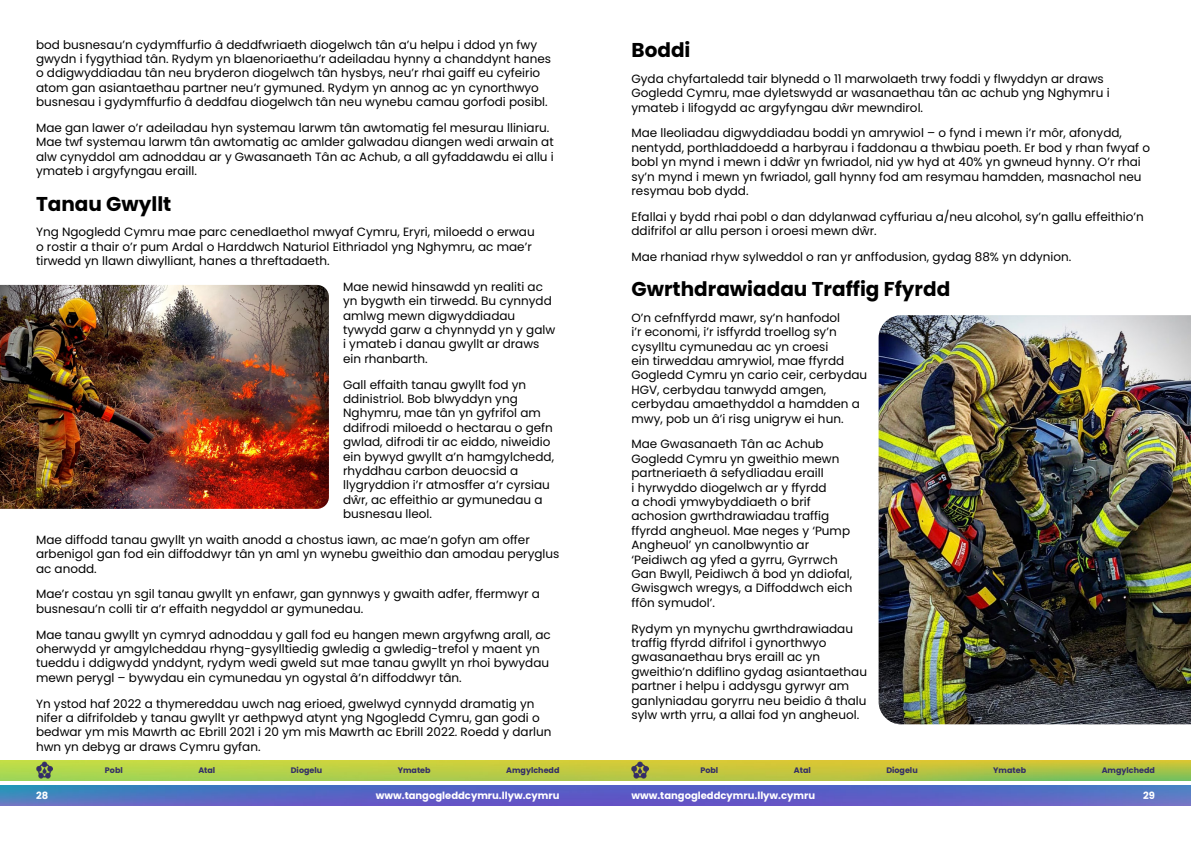
<style>
.page{position:relative;width:1191px;height:842px;background:#fff}
.page>*{position:absolute;margin:0;border:0;box-sizing:border-box;transform-origin:0 0}
.t1{font:700 20px "Poppins";color:#000}
.t2{font:12px/14.4px "Poppins";color:#000}
.t3{font:700 10px "Poppins";color:#fff}
.t4{font:700 8px "Poppins";color:#322d68}
</style>
<div class="page">
<img style="left:0;top:760px;width:1191px;height:20px">
<img style="left:0;top:786px;width:1191px;height:20px">
<img style="left:36px;top:762px;width:17px;height:17px">
<img style="left:631px;top:762px;width:17px;height:17px">
<img style="left:0;top:285px;width:329px;height:224px">
<img style="left:878px;top:315px;width:313px;height:409px">
<p class="t2" style="left:36px;top:37px;width:516px">bod busnesau’n cydymffurfio â deddfwriaeth diogelwch tân a’u helpu i ddod yn fwy gwydn i fygythiad tân. Rydym yn blaenoriaethu’r adeiladau hynny a chanddynt hanes o ddigwyddiadau tân neu bryderon diogelwch tân hysbys, neu’r rhai gaiff eu cyfeirio atom gan asiantaethau partner neu’r gymuned. Rydym yn annog ac yn cynorthwyo busnesau i gydymffurfio â deddfau diogelwch tân neu wynebu camau gorfodi posibl.</p>
<p class="t2" style="left:36px;top:121px;width:519px">Mae gan lawer o’r adeiladau hyn systemau larwm tân awtomatig fel mesurau lliniaru.<br>Mae twf systemau larwm tân awtomatig ac amlder galwadau diangen wedi arwain at alw cynyddol am adnoddau ar y Gwasanaeth Tân ac Achub, a all gyfaddawdu ei allu i ymateb i argyfyngau eraill.</p>
<h1 class="t1" style="left:36px;top:192px;width:137px">Tanau Gwyllt</h1>
<p class="t2" style="left:36px;top:225px;width:500px">Yng Ngogledd Cymru mae parc cenedlaethol mwyaf Cymru, Eryri, miloedd o erwau o rostir a thair o’r pum Ardal o Harddwch Naturiol Eithriadol yng Nghymru, ac mae’r tirwedd yn llawn diwylliant, hanes a threftadaeth.</p>
<p class="t2" style="left:343px;top:279px;width:214px">Mae newid hinsawdd yn realiti ac yn bygwth ein tirwedd. Bu cynnydd amlwg mewn digwyddiadau tywydd garw a chynnydd yn y galw i ymateb i danau gwyllt ar draws ein rhanbarth.</p>
<p class="t2" style="left:343px;top:377px;width:212px">Gall effaith tanau gwyllt fod yn ddinistriol. Bob blwyddyn yng<br>Nghymru, mae tân yn gyfrifol am ddifrodi miloedd o hectarau o gefn gwlad, difrodi tir ac eiddo, niweidio ein bywyd gwyllt a’n hamgylchedd, rhyddhau carbon deuocsid a llygryddion i’r atmosffer a’r cyrsiau dŵr, ac effeithio ar gymunedau a busnesau lleol.</p>
<p class="t2" style="left:36px;top:532px;width:525px">Mae diffodd tanau gwyllt yn waith anodd a chostus iawn, ac mae’n gofyn am offer arbenigol gan fod ein diffoddwyr tân yn aml yn wynebu gweithio dan amodau peryglus ac anodd.</p>
<p class="t2" style="left:36px;top:587px;width:505px">Mae’r costau yn sgil tanau gwyllt yn enfawr, gan gynnwys y gwaith adfer, ffermwyr a busnesau’n colli tir a’r effaith negyddol ar gymunedau.</p>
<p class="t2" style="left:36px;top:627px;width:516px">Mae tanau gwyllt yn cymryd adnoddau y gall fod eu hangen mewn argyfwng arall, ac oherwydd yr amgylcheddau rhyng-gysylltiedig gwledig a gwledig-trefol y maent yn tueddu i ddigwydd ynddynt, rydym wedi gweld sut mae tanau gwyllt yn rhoi bywydau mewn perygl – bywydau ein cymunedau yn ogystal â’n diffoddwyr tân.</p>
<p class="t2" style="left:36px;top:696px;width:517px">Yn ystod haf 2022 a thymereddau uwch nag erioed, gwelwyd cynnydd dramatig yn nifer a difrifoldeb y tanau gwyllt yr aethpwyd atynt yng Ngogledd Cymru, gan godi o bedwar ym mis Mawrth ac Ebrill 2021 i 20 ym mis Mawrth ac Ebrill 2022. Roedd y darlun hwn yn debyg ar draws Cymru gyfan.</p>
<h1 class="t1" style="left:631px;top:38px;width:60px">Boddi</h1>
<p class="t2" style="left:631px;top:71px;width:479px">Gyda chyfartaledd tair blynedd o 11 marwolaeth trwy foddi y flwyddyn ar draws<br>Gogledd Cymru, mae dyletswydd ar wasanaethau tân ac achub yng Nghymru i ymateb i lifogydd ac argyfyngau dŵr mewndirol.</p>
<p class="t2" style="left:631px;top:126px;width:520px">Mae lleoliadau digwyddiadau boddi yn amrywiol – o fynd i mewn i’r môr, afonydd, nentydd, porthladdoedd a harbyrau i faddonau a thwbiau poeth. Er bod y rhan fwyaf o bobl yn mynd i mewn i ddŵr yn fwriadol, nid yw hyd at 40% yn gwneud hynny. O’r rhai sy’n mynd i mewn yn fwriadol, gall hynny fod am resymau hamdden, masnachol neu resymau bob dydd.</p>
<p class="t2" style="left:631px;top:209px;width:514px">Efallai y bydd rhai pobl o dan ddylanwad cyffuriau a/neu alcohol, sy’n gallu effeithio’n ddifrifol ar allu person i oroesi mewn dŵr.</p>
<p class="t2" style="left:631px;top:249px;width:441px">Mae rhaniad rhyw sylweddol o ran yr anffodusion, gydag 88% yn ddynion.</p>
<h1 class="t1" style="left:631px;top:277px;width:320px">Gwrthdrawiadau Traffig Ffyrdd</h1>
<p class="t2" style="left:631px;top:310px;width:237px">O’n cefnffyrdd mawr, sy’n hanfodol<br>i’r economi, i’r isffyrdd troellog sy’n cysylltu cymunedau ac yn croesi<br>ein tirweddau amrywiol, mae ffyrdd Gogledd Cymru yn cario ceir, cerbydau HGV, cerbydau tanwydd amgen, cerbydau amaethyddol a hamdden a mwy, pob un â’i risg unigryw ei hun.</p>
<p class="t2" style="left:631px;top:437px;width:222px">Mae Gwasanaeth Tân ac Achub<br>Gogledd Cymru yn gweithio mewn partneriaeth â sefydliadau eraill<br>i hyrwyddo diogelwch ar y ffyrdd<br>a chodi ymwybyddiaeth o brif achosion gwrthdrawiadau traffig ffyrdd angheuol. Mae neges y ‘Pump<br>Angheuol’ yn canolbwyntio ar ‘Peidiwch ag yfed a gyrru, Gyrrwch<br>Gan Bwyll, Peidiwch â bod yn ddiofal,<br>Gwisgwch wregys, a Diffoddwch eich ffôn symudol’.</p>
<p class="t2" style="left:631px;top:621px;width:237px">Rydym yn mynychu gwrthdrawiadau traffig ffyrdd difrifol i gynorthwyo gwasanaethau brys eraill ac yn gweithio’n ddiflino gydag asiantaethau partner i helpu i addysgu gyrwyr am ganlyniadau goryrru neu beidio â thalu sylw wrth yrru, a allai fod yn angheuol.</p>
<p class="t3" style="left:36px;top:789px;width:14px">28</p>
<p class="t4" style="left:105px;top:766px;width:19px">Pobl</p>
<p class="t4" style="left:198px;top:766px;width:18px">Atal</p>
<p class="t4" style="left:291px;top:766px;width:33px">Diogelu</p>
<p class="t4" style="left:398px;top:766px;width:34px">Ymateb</p>
<p class="t4" style="left:506px;top:766px;width:55px">Amgylchedd</p>
<p class="t3" style="left:376px;top:789px;width:185px">www.tangogleddcymru.llyw.cymru</p>
<p class="t3" style="left:631px;top:789px;width:185px">www.tangogleddcymru.llyw.cymru</p>
<p class="t3" style="left:1143px;top:789px;width:13px">29</p>
<p class="t4" style="left:700px;top:766px;width:19px">Pobl</p>
<p class="t4" style="left:794px;top:766px;width:18px">Atal</p>
<p class="t4" style="left:886px;top:766px;width:33px">Diogelu</p>
<p class="t4" style="left:993px;top:766px;width:34px">Ymateb</p>
<p class="t4" style="left:1101px;top:766px;width:55px">Amgylchedd</p>
</div>
